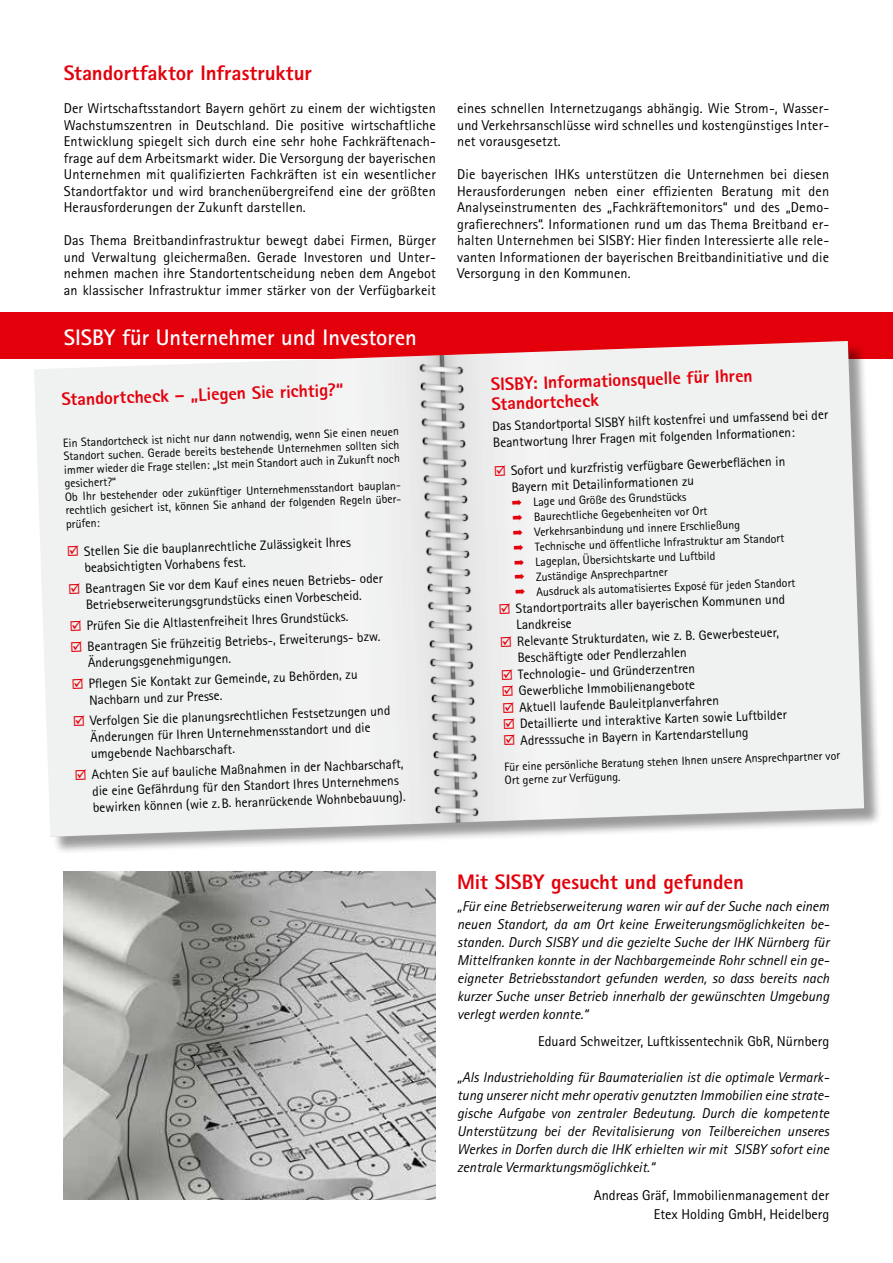
<style>
.page{position:relative;width:893px;height:1263px;background:#fff}
.page>*{position:absolute;margin:0;border:0;box-sizing:border-box;transform-origin:0 0}
.t1{font:700 22.5px "Agfa Rotis Sans Serif";color:#fff}
.t2{font:800 21px "Agfa Rotis Sans Serif";letter-spacing:-.005em;color:#e3000b}
.t3{font:800 18px/19.5px "Agfa Rotis Sans Serif";color:#e3000b}
.t4{font:14.25px/16.5px "Agfa Rotis Sans Serif";letter-spacing:.01em;color:#000;text-align:justify}
.t5{font:italic 14.25px/18px "Agfa Rotis Sans Serif";color:#000;text-align:justify}
.t6{font:13.5px/16.5px "Agfa Rotis Sans Serif";color:#000}
.t7{font:12px/13.5px "Agfa Rotis Sans Serif";color:#000}
.s1{color:#e3000b}
</style>
<div class="page">
<div style="left:0;top:313px;width:893px;height:46px;background:#e3000b"></div>
<div style="left:37px;top:344px;width:845px;height:511px;background:#000;opacity:.4"></div>
<img style="left:34px;top:341px;width:830px;height:496px">
<img style="left:64px;top:872px;width:372px;height:327px">
<h2 class="t2" style="left:64px;top:60px;width:250px">Standortfaktor Infrastruktur</h2>
<p class="t4" style="left:64px;top:100px;width:374px">Der Wirtschaftsstandort Bayern gehört zu einem der wichtigsten Wachstumszentren in Deutschland. Die positive wirtschaftliche Entwicklung spiegelt sich durch eine sehr hohe Fachkräftenach&shy;frage auf dem Arbeitsmarkt wider. Die Versorgung der bayerischen Unternehmen mit qualifizierten Fachkräften ist ein wesentlicher Standortfaktor und wird branchenübergreifend eine der größten Herausforderungen der Zukunft darstellen.</p>
<p class="t4" style="left:64px;top:232px;width:374px">Das Thema Breitbandinfrastruktur bewegt dabei Firmen, Bürger und Verwaltung gleichermaßen. Gerade Investoren und Unter&shy;nehmen machen ihre Standortentscheidung neben dem Angebot an klassischer Infrastruktur immer stärker von der Verfügbarkeit</p>
<h1 class="t1" style="left:64px;top:323px;width:354px">SISBY für Unternehmer und Investoren</h1>
<p class="t3" style="left:61px;top:389px;width:284px;rotate:-2deg">Standortcheck – „Liegen Sie richtig?“</p>
<p class="t7" style="left:63px;top:436px;width:339px;rotate:-2deg">Ein Standortcheck ist nicht nur dann notwendig, wenn Sie einen neuen Standort suchen. Gerade bereits bestehende Unternehmen sollten sich immer wieder die Frage stellen: „Ist mein Standort auch in Zukunft noch gesichert?“<br>Ob Ihr bestehender oder zukünftiger Unternehmensstandort bauplan&shy;rechtlich gesichert ist, können Sie anhand der folgenden Regeln über&shy;prüfen:</p>
<p class="t6" style="left:84px;top:543px;width:269px;text-indent:-17px;rotate:-2deg"><span class="s1">☑</span> Stellen Sie die bauplanrechtliche Zulässigkeit Ihres beabsichtigten Vorhabens fest.</p>
<p class="t6" style="left:68px;top:581px;width:316px;text-align:center;rotate:-2deg"><span class="s1">☑</span> Beantragen Sie vor dem Kauf eines neuen Betriebs- oder<br>Betriebserweiterungsgrundstücks einen Vorbescheid.</p>
<p class="t6" style="left:69px;top:618px;width:280px;rotate:-2deg"><span class="s1">☑</span> Prüfen Sie die Altlastenfreiheit Ihres Grundstücks.</p>
<p class="t6" style="left:87px;top:638px;width:295px;text-indent:-17px;rotate:-2deg"><span class="s1">☑</span> Beantragen Sie frühzeitig Betriebs-, Erweiterungs- bzw.<br>Änderungsgenehmigungen.</p>
<p class="t6" style="left:88px;top:675px;width:271px;text-indent:-17px;rotate:-2deg"><span class="s1">☑</span> Pfl egen Sie Kontakt zur Gemeinde, zu Behörden, zu<br>Nachbarn und zur Presse.</p>
<p class="t6" style="left:90px;top:712px;width:302px;text-indent:-17px;rotate:-2deg"><span class="s1">☑</span> Verfolgen Sie die planungsrechtlichen Festsetzungen und<br>Änderungen für Ihren Unternehmensstandort und die umgebende Nachbarschaft.</p>
<p class="t6" style="left:91px;top:766px;width:314px;text-indent:-17px;rotate:-2deg"><span class="s1">☑</span> Achten Sie auf bauliche Maßnahmen in der Nachbarschaft, die eine Gefährdung für den Standort Ihres Unternehmens bewirken können (wie z.B. heranrückende Wohnbebauung).</p>
<p class="t4" style="left:457px;top:100px;width:374px">eines schnellen Internetzugangs abhängig. Wie Strom-, Wasser&shy;und Verkehrsanschlüsse wird schnelles und kostengünstiges Inter&shy;net vorausgesetzt.</p>
<p class="t4" style="left:457px;top:166px;width:374px">Die bayerischen IHKs unterstützen die Unternehmen bei diesen Herausforderungen neben einer effizienten Beratung mit den Analyseinstrumenten des „Fachkräftemonitors“ und des „Demo&shy;grafierechners“. Informationen rund um das Thema Breitband er&shy;halten Unternehmen bei SISBY: Hier finden Interessierte alle rele&shy;vanten Informationen der bayerischen Breitbandinitiative und die Versorgung in den Kommunen.</p>
<p class="t3" style="left:491px;top:374px;width:263px;rotate:-2deg">SISBY: Informationsquelle für Ihren<br>Standortcheck</p>
<p class="t6" style="left:492px;top:418px;width:337px;rotate:-2deg">Das Standortportal SISBY hilft kostenfrei und umfassend bei der<br>Beantwortung Ihrer Fragen mit folgenden Informationen:</p>
<p class="t6" style="left:511px;top:462px;width:276px;text-indent:-17px;rotate:-2deg"><span class="s1">☑</span> Sofort und kurzfristig verfügbare Gewerbefl ächen in<br>Bayern mit Detailinformationen zu</p>
<p class="t7" style="left:512px;top:495px;width:282px;line-height:15px;rotate:-2deg"><span class="s1">➡</span> Lage und Größe des Grundstücks<br><span class="s1">➡</span> Baurechtliche Gegebenheiten vor Ort<br><span class="s1">➡</span> Verkehrsanbindung und innere Erschließung<br><span class="s1">➡</span> Technische und öffentliche Infrastruktur am Standort <span class="s1">➡</span> Lageplan, Übersichtskarte und Luftbild<br><span class="s1">➡</span> Zuständige Ansprechpartner<br><span class="s1">➡</span> Ausdruck als automatisiertes Exposé für jeden Standort</p>
<p class="t6" style="left:515px;top:600px;width:271px;text-indent:-17px;rotate:-2deg"><span class="s1">☑</span> Standortportraits aller bayerischen Kommunen und<br>Landkreise</p>
<p class="t6" style="left:517px;top:633px;width:264px;text-indent:-17px;rotate:-2deg"><span class="s1">☑</span> Relevante Strukturdaten, wie z. B. Gewerbesteuer,<br>Beschäftigte oder Pendlerzahlen</p>
<p class="t6" style="left:501px;top:667px;width:196px;rotate:-2deg"><span class="s1">☑</span> Technologie- und Gründerzentren</p>
<p class="t6" style="left:501px;top:683px;width:195px;rotate:-2deg"><span class="s1">☑</span> Gewerbliche Immobilienangebote</p>
<p class="t6" style="left:502px;top:700px;width:218px;rotate:-2deg"><span class="s1">☑</span> Aktuell laufende Bauleitplanverfahren</p>
<p class="t6" style="left:503px;top:716px;width:286px;rotate:-2deg"><span class="s1">☑</span> Detaillierte und interaktive Karten sowie Luftbilder</p>
<p class="t6" style="left:503px;top:732px;width:247px;rotate:-2deg"><span class="s1">☑</span> Adresssuche in Bayern in Kartendarstellung</p>
<p class="t7" style="left:504px;top:760px;width:337px;rotate:-2deg">Für eine persönliche Beratung stehen Ihnen unsere Ansprechpartner vor<br>Ort gerne zur Verfügung.</p>
<h2 class="t2" style="left:457px;top:868px;width:288px">Mit SISBY gesucht und gefunden</h2>
<p class="t5" style="left:457px;top:897px;width:374px">„Für eine Betriebserweiterung waren wir auf der Suche nach einem neuen Standort, da am Ort keine Erweiterungsmöglichkeiten be&shy;standen. Durch SISBY und die gezielte Suche der IHK Nürnberg für Mittelfranken konnte in der Nachbargemeinde Rohr schnell ein ge&shy;eigneter Betriebsstandort gefunden werden, so dass bereits nach kurzer Suche unser Betrieb innerhalb der gewünschten Umgebung verlegt werden konnte.“</p>
<p class="t4" style="left:538px;top:1032px;width:292px">Eduard Schweitzer, Luftkissentechnik GbR, Nürnberg</p>
<p class="t5" style="left:457px;top:1068px;width:374px">„Als Industrieholding für Baumaterialien ist die optimale Vermark&shy;tung unserer nicht mehr operativ genutzten Immobilien eine strate&shy;gische Aufgabe von zentraler Bedeutung. Durch die kompetente Unterstützung bei der Revitalisierung von Teilbereichen unseres Werkes in Dorfen durch die IHK erhielten wir mit SISBY sofort eine zentrale Vermarktungsmöglichkeit.“</p>
<p class="t4" style="left:594px;top:1185px;width:237px;line-height:19.5px;text-align:right">Andreas Gräf, Immobilienmanagement der<br>Etex Holding GmbH, Heidelberg</p>
</div>
